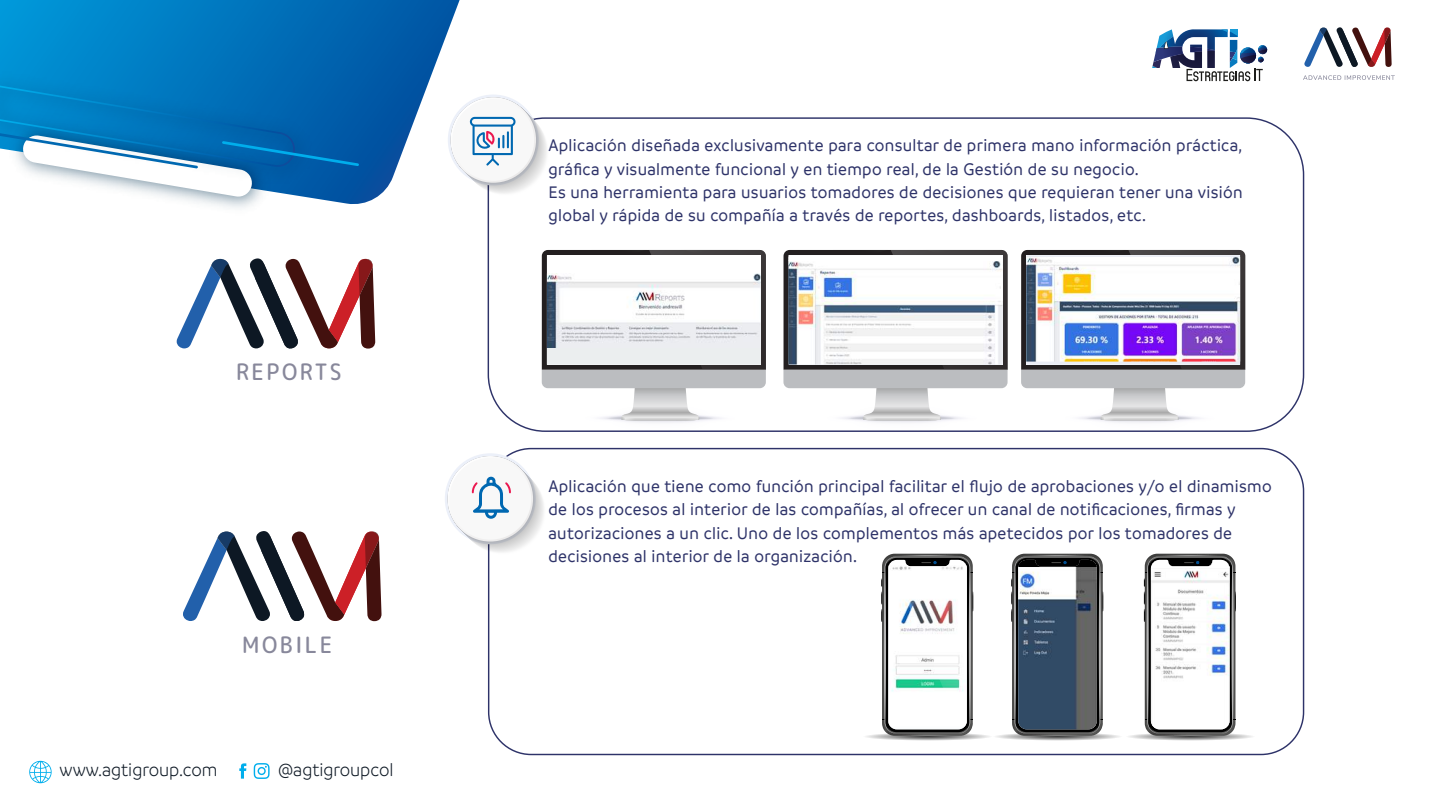
<style>
.page{position:relative;width:1440px;height:810px;background:#fff}
.page>*{position:absolute;margin:0;border:0;box-sizing:border-box;transform-origin:0 0}
.t1{font:500 22.5px "Rounded Mplus 1 c";letter-spacing:.12em;color:#88889b;scale:.93 1}
.t2{font:300 19.5px "Branding SF";color:#0d1824;scale:.93 1}
.t3{font:500 18px/23.4px "Branding SF";letter-spacing:.02em;color:#2e3369;scale:.93 1}
</style>
<div class="page">
<svg style="left:0;top:0;width:460px;height:204px"></svg>
<img style="left:3px;top:197px;width:272px;height:11px">
<img style="left:0;top:66px;width:318px;height:18px">
<svg style="left:0;top:84px;width:359px;height:113px"></svg>
<svg style="left:183px;top:531px;width:199px;height:90px"></svg>
<svg style="left:177px;top:258px;width:198px;height:91px"></svg>
<svg style="left:1303px;top:75px;width:92px;height:5px"></svg>
<svg style="left:1304px;top:27px;width:88px;height:40px"></svg>
<svg style="left:1186px;top:29px;width:81px;height:52px"></svg>
<svg style="left:1152px;top:29px;width:85px;height:39px"></svg>
<svg style="left:448px;top:95px;width:91px;height:90px"></svg>
<svg style="left:451px;top:97px;width:85px;height:86px"></svg>
<div style="left:452px;top:99px;width:82px;height:82px;background:#f8f8f8;border-radius:50%"></div>
<svg style="left:470px;top:117px;width:46px;height:49px"></svg>
<svg style="left:445px;top:453px;width:91px;height:91px"></svg>
<svg style="left:448px;top:456px;width:85px;height:86px"></svg>
<div style="left:449px;top:458px;width:82px;height:82px;background:#f8f8f8;border-radius:50%"></div>
<svg style="left:472px;top:476px;width:39px;height:43px"></svg>
<svg style="left:29px;top:761px;width:23px;height:22px"></svg>
<svg style="left:239px;top:763px;width:7px;height:16px"></svg>
<svg style="left:254px;top:763px;width:16px;height:16px"></svg>
<svg style="left:1021px;top:250px;width:224px;height:181px"></svg>
<div style="left:1026px;top:255px;width:214px;height:110px;background:#eaedf5"></div>
<img style="left:1026px;top:257px;width:214px;height:105px">
<svg style="left:542px;top:250px;width:224px;height:181px"></svg>
<div style="left:547px;top:255px;width:214px;height:110px;background:#fff"></div>
<img style="left:547px;top:273px;width:214px;height:75px">
<div style="left:547px;top:348px;width:214px;height:17px;background:#ebeeef"></div>
<svg style="left:783px;top:250px;width:225px;height:181px"></svg>
<img style="left:789px;top:261px;width:214px;height:103px">
<div style="left:789px;top:255px;width:214px;height:6px;background:#fff"></div>
<svg style="left:860px;top:731px;width:135px;height:11px"></svg>
<svg style="left:881px;top:554px;width:92px;height:182px"></svg>
<svg style="left:990px;top:731px;width:135px;height:11px"></svg>
<svg style="left:1011px;top:554px;width:92px;height:182px"></svg>
<svg style="left:1123px;top:731px;width:134px;height:11px"></svg>
<svg style="left:1144px;top:554px;width:92px;height:182px"></svg>
<p class="t1" style="left:236px;top:356px;width:115px">REPORTS</p>
<p class="t1" style="left:242px;top:629px;width:98px">MOBILE</p>
<p class="t2" style="left:60px;top:760px;width:171px">www.agtigroup.com</p>
<p class="t2" style="left:278px;top:760px;width:126px">@agtigroupcol</p>
<p class="t3" style="left:548px;top:134px;width:748px">Aplicación diseñada exclusivamente para consultar de primera mano información práctica, gráfica y visualmente funcional y en tiempo real, de la Gestión de su negocio.<br>Es una herramienta para usuarios tomadores de decisiones que requieran tener una visión global y rápida de su compañía a través de reportes, dashboards, listados, etc.</p>
<p class="t3" style="left:548px;top:475px;width:779px">Aplicación que tiene como función principal facilitar el flujo de aprobaciones y/o el dinamismo de los procesos al interior de las compañías, al ofrecer un canal de notificaciones, firmas y autorizaciones a un clic. Uno de los complementos más apetecidos por los tomadores de decisiones al interior de la organización.</p>
</div>
